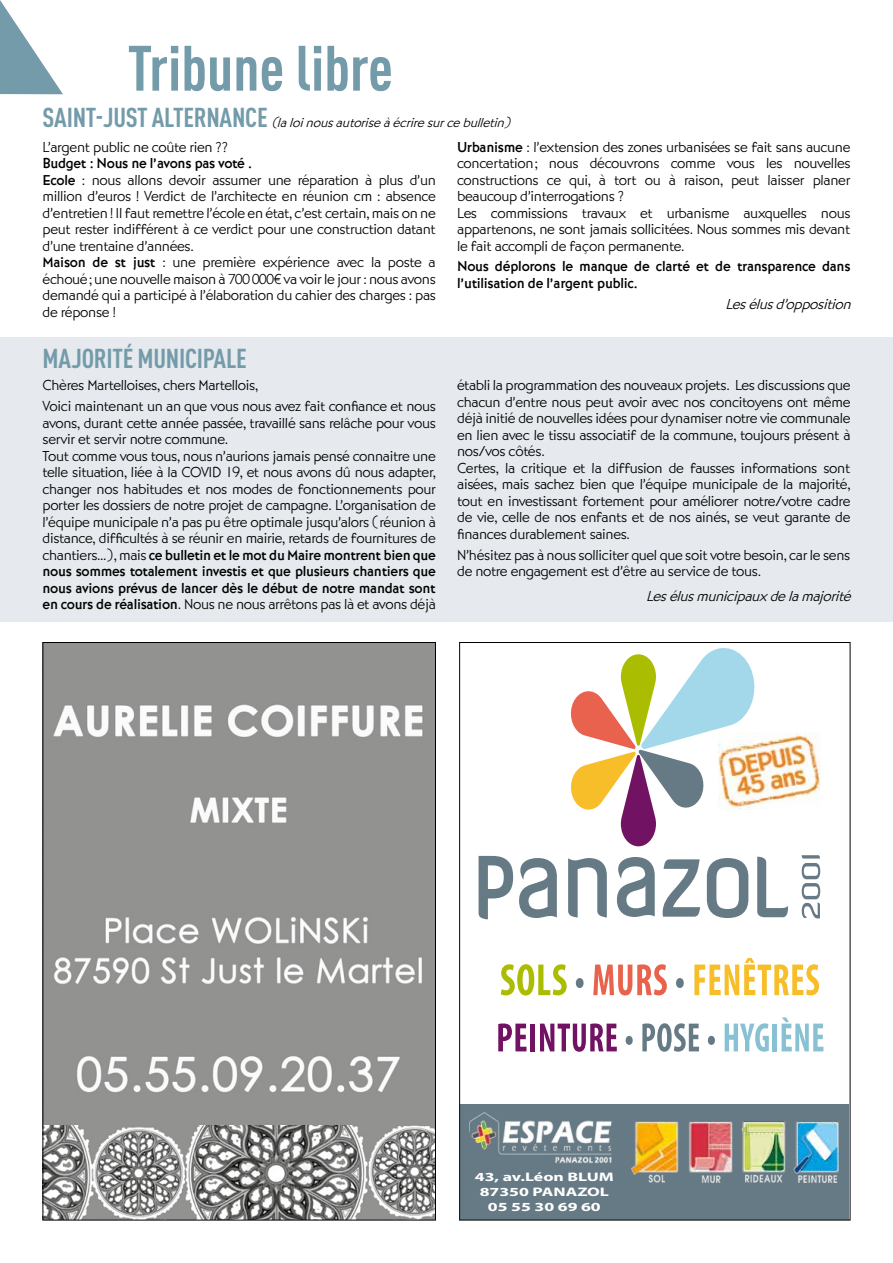
<style>
.page{position:relative;width:893px;height:1263px;background:#fff}
.page>*{position:absolute;margin:0;border:0;box-sizing:border-box;transform-origin:0 0}
.t1{font:700 condensed 63px "DIN Pro";color:#749ba9}
.t2{font:700 condensed 27px "DIN Pro";letter-spacing:-.01em;color:#749ba9}
.t3{font:300 15px/16.5px "Bernhard Got URW";letter-spacing:-.02em;color:#000}
.t4{font:500 15px/16.5px "Bernhard Got URW";letter-spacing:-.02em;color:#000}
.t5{font:italic 300 15px "Bernhard Got URW";color:#000}
.t6{font:italic 300 13.5px "Bernhard Got URW";color:#000}
.t7{font:700 12.45px/14.9px "Myriad Pro";color:#fff;text-align:center;scale:1.43 1}
.s1{font-family:"DIN Pro";font-weight:700;font-style:normal;font-stretch:condensed;font-size:27px;color:#749ba9}
.s2{font-weight:500}
</style>
<div class="page">
<div style="left:0;top:337px;width:893px;height:285px;background:#e6eaee"></div>
<div style="left:460px;top:1105px;width:388px;height:115px;background:#667a85"></div>
<svg style="left:501px;top:964px;width:66px;height:31px"></svg>
<div style="left:576px;top:978px;width:8px;height:10px;background:#667a85;border-radius:50%"></div>
<svg style="left:593px;top:964px;width:74px;height:31px"></svg>
<div style="left:676px;top:978px;width:8px;height:10px;background:#667a85;border-radius:50%"></div>
<svg style="left:694px;top:958px;width:125px;height:37px"></svg>
<svg style="left:498px;top:1023px;width:28px;height:28px"></svg>
<div style="left:530px;top:1023px;width:5px;height:28px;background:#711262"></div>
<svg style="left:540px;top:1023px;width:77px;height:29px"></svg>
<div style="left:626px;top:1036px;width:7px;height:9px;background:#667a85;border-radius:50%"></div>
<svg style="left:642px;top:1023px;width:57px;height:29px"></svg>
<div style="left:708px;top:1036px;width:7px;height:9px;background:#667a85;border-radius:50%"></div>
<svg style="left:725px;top:1023px;width:44px;height:29px"></svg>
<hr style="left:773px;top:1023px;width:4px;height:28px;background:#88c1d3">
<svg style="left:782px;top:1017px;width:41px;height:34px"></svg>
<img style="left:469px;top:1112px;width:143px;height:52px">
<img style="left:631px;top:1121px;width:207px;height:61px">
<svg style="left:570px;top:648px;width:185px;height:198px"></svg>
<svg style="left:757px;top:857px;width:31px;height:60px"></svg>
<svg style="left:519px;top:858px;width:38px;height:60px"></svg>
<svg style="left:568px;top:858px;width:39px;height:59px"></svg>
<svg style="left:617px;top:857px;width:38px;height:60px"></svg>
<svg style="left:663px;top:859px;width:37px;height:58px"></svg>
<svg style="left:707px;top:858px;width:41px;height:60px"></svg>
<svg style="left:479px;top:856px;width:34px;height:63px"></svg>
<svg style="left:802px;top:855px;width:18px;height:63px"></svg>
<img style="left:719px;top:732px;width:101px;height:77px">
<svg style="left:0;top:0;width:63px;height:95px"></svg>
<img style="left:45px;top:644px;width:389px;height:574px">
<h1 class="t1" style="left:128px;top:21px;width:267px">Tribune libre</h1>
<p class="t6" style="left:43px;top:114px;width:474px"><span class="s1">S A I N T - J U S T A LT E R N A N C E</span> (laloinousautoriseàécriresurcebulletin)</p>
<p class="t3" style="left:43px;top:138px;width:187px">L’argent public ne coûte rien ??</p>
<p class="t3" style="left:43px;top:155px;width:395px"><span class="s2">Budget : Nous ne l’avons pas voté .<br>Ecole</span> : nous allons devoir assumer une réparation à plus d’un million d’euros ! Verdict de l’architecte en réunion cm : absence d’entretien ! Il faut remettre l’école en état, c’est certain, mais on ne peut rester indifférent à ce verdict pour une construction datant d’une trentaine d’années.<br><span class="s2">Maison de st just</span> : une première expérience avec la poste a échoué; une nouvelle maison à 700 000€ va voir le jour : nous avons demandé qui a participé à l’élaboration du cahier des charges : pas de réponse !</p>
<p class="t3" style="left:457px;top:139px;width:395px"><span class="s2">Urbanisme</span> : l’extension des zones urbanisées se fait sans aucune concertation; nous découvrons comme vous les nouvelles constructions ce qui, à tort ou à raison, peut laisser planer beaucoup d’interrogations ?<br>Les commissions travaux et urbanisme auxquelles nous appartenons, ne sont jamais sollicitées. Nous sommes mis devant le fait accompli de façon permanente.</p>
<p class="t4" style="left:457px;top:258px;width:395px">Nous déplorons le manque de clarté et de transparence dans l’utilisation de l’argent public.</p>
<p class="t5" style="left:725px;top:295px;width:131px">Lesélusd’opposition</p>
<h2 class="t2" style="left:43px;top:338px;width:206px">MAJORITÉ MUNICIPALE</h2>
<p class="t3" style="left:43px;top:375px;width:395px;line-height:20.7px">Chères Martelloises, chers Martellois,<br>Voici maintenant un an que vous nous avez fait confiance et nous</p>
<p class="t3" style="left:43px;top:415px;width:395px">avons, durant cette année passée, travaillé sans relâche pour vous servir et servir notre commune.<br>Tout comme vous tous, nous n’aurions jamais pensé connaitre une telle situation, liée à la COVID 19, et nous avons dû nous adapter, changer nos habitudes et nos modes de fonctionnements pour porter les dossiers de notre projet de campagne. L’organisation de l’équipe municipale n’a pas pu être optimale jusqu’alors (réunion à distance, difficultés à se réunir en mairie, retards de fournitures de chantiers…), mais <span class="s2">ce bulletin et le mot du Maire montrent bien que nous sommes totalement investis et que plusieurs chantiers que nous avions prévus de lancer dès le début de notre mandat sont en cours de réalisation</span>. Nous ne nous arrêtons pas là et avons déjà</p>
<p class="t3" style="left:457px;top:377px;width:395px">établi la programmation des nouveaux projets. Les discussions que chacun d’entre nous peut avoir avec nos concitoyens ont même déjà initié de nouvelles idées pour dynamiser notre vie communale en lien avec le tissu associatif de la commune, toujours présent à nos/vos côtés.<br>Certes, la critique et la diffusion de fausses informations sont aisées, mais sachez bien que l’équipe municipale de la majorité, tout en investissant fortement pour améliorer notre/votre cadre de vie, celle de nos enfants et de nos ainés, se veut garante de finances durablement saines.</p>
<p class="t3" style="left:457px;top:547px;width:395px">N’hésitez pas à nous solliciter quel que soit votre besoin, car le sens de notre engagement est d’être au service de tous.</p>
<p class="t5" style="left:646px;top:587px;width:211px">Lesélusmunicipauxdelamajorité</p>
<p class="t7" style="left:475px;top:1169px;width:99px">43, av.Léon BLUM<br>87350 PANAZOL<br>05 55 30 69 60</p>
</div>
